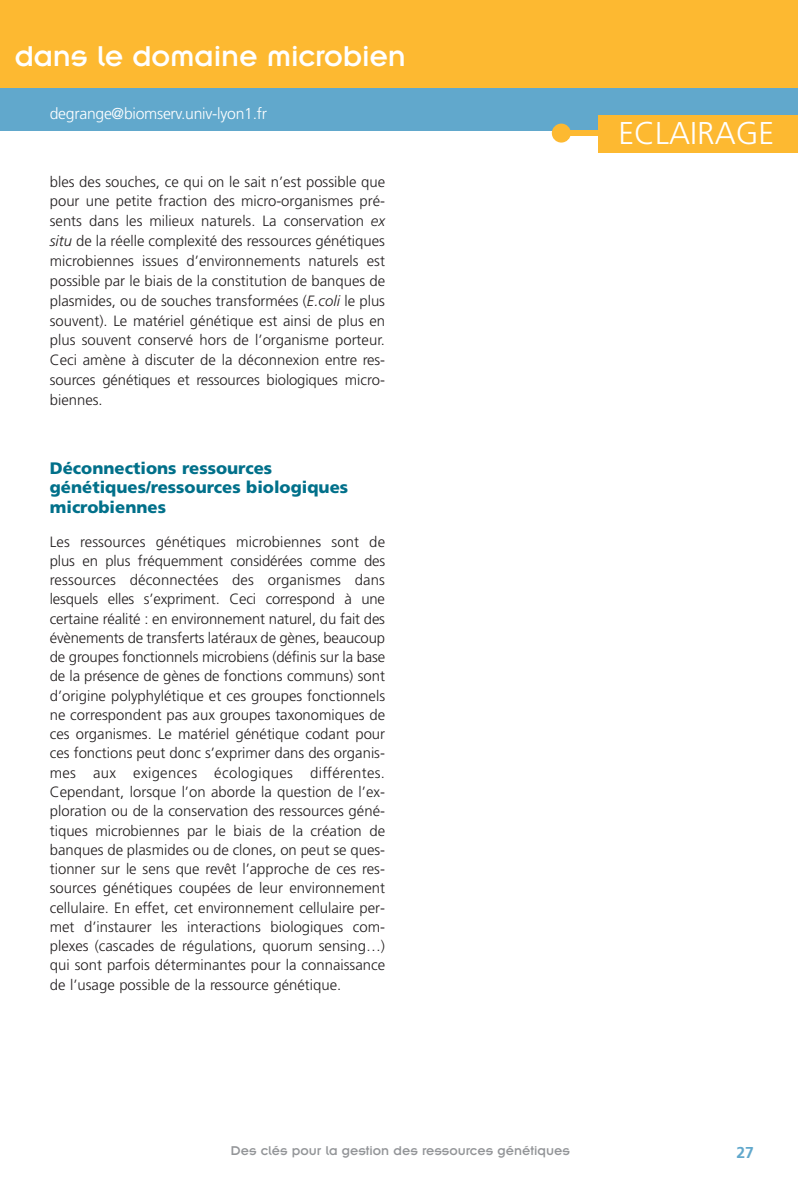
<style>
.page{position:relative;width:798px;height:1195px;background:#fff}
.page>*{position:absolute;margin:0;border:0;box-sizing:border-box;transform-origin:0 0}
.t1{font:31.5px "Insignia A";letter-spacing:-.005em;color:#fff}
.t2{font:300 31.5px "Frutiger";color:#fff}
.t3{font:900 16.62px/19.2px "Frutiger";color:#01708a}
.t4{font:300 15.75px "Frutiger";letter-spacing:-.015em;color:#fff}
.t5{font:700 15.75px "Frutiger";color:#61a8cc}
.t6{font:300 14.88px/19.2px "Frutiger";color:#231f20;text-align:justify}
.t7{font:14px "Insignia A";color:#939598}
.s1{font-style:italic}
</style>
<div class="page">
<svg style="left:0;top:0;width:797px;height:153px;background:#d5bc6e"></svg>
<h1 class="t1" style="left:15px;top:44px;width:392px">dans le domaine microbien</h1>
<p class="t4" style="left:50px;top:107px;width:219px">degrange@biomserv.univ-lyon1.fr</p>
<p class="t6" style="left:50px;top:173px;width:337px;line-height:19.8px">bles des souches, ce qui on le sait n’est possible que pour une petite fraction des micro-organismes pré&shy;sents dans les milieux naturels. La conservation <span class="s1">ex situ</span> de la réelle complexité des ressources génétiques microbiennes issues d’environnements naturels est possible par le biais de la constitution de banques de plasmides, ou de souches transformées (<span class="s1">E.coli</span> le plus souvent). Le matériel génétique est ainsi de plus en plus souvent conservé hors de l’organisme porteur.<br>Ceci amène à discuter de la déconnexion entre res&shy;sources génétiques et ressources biologiques micro&shy;biennes.</p>
<p class="t3" style="left:50px;top:460px;width:300px">Déconnections ressources génétiques/ressources biologiques microbiennes</p>
<p class="t6" style="left:50px;top:533px;width:337px">Les ressources génétiques microbiennes sont de plus en plus fréquemment considérées comme des ressources déconnectées des organismes dans lesquels elles s’expriment. Ceci correspond à une certaine réalité : en environnement naturel, du fait des évènements de transferts latéraux de gènes, beaucoup de groupes fonctionnels microbiens (définis sur la base de la présence de gènes de fonctions communs) sont d’origine polyphylétique et ces groupes fonctionnels ne correspondent pas aux groupes taxonomiques de ces organismes. Le matériel génétique codant pour ces fonctions peut donc s’exprimer dans des organis&shy;mes aux exigences écologiques différentes.<br>Cependant, lorsque l’on aborde la question de l’ex&shy;ploration ou de la conservation des ressources géné&shy;tiques microbiennes par le biais de la création de banques de plasmides ou de clones, on peut se ques&shy;tionner sur le sens que revêt l’approche de ces res&shy;sources génétiques coupées de leur environnement cellulaire. En effet, cet environnement cellulaire per&shy;met d’instaurer les interactions biologiques com&shy;plexes (cascades de régulations, quorum sensing…) qui sont parfois déterminantes pour la connaissance de l’usage possible de la ressource génétique.</p>
<h1 class="t2" style="left:618px;top:120px;width:157px">ECLAIRAGE</h1>
<p class="t7" style="left:230px;top:1145px;width:341px">Des clés pour la gestion des ressources génétiques</p>
<p class="t5" style="left:735px;top:1146px;width:19px">27</p>
</div>
